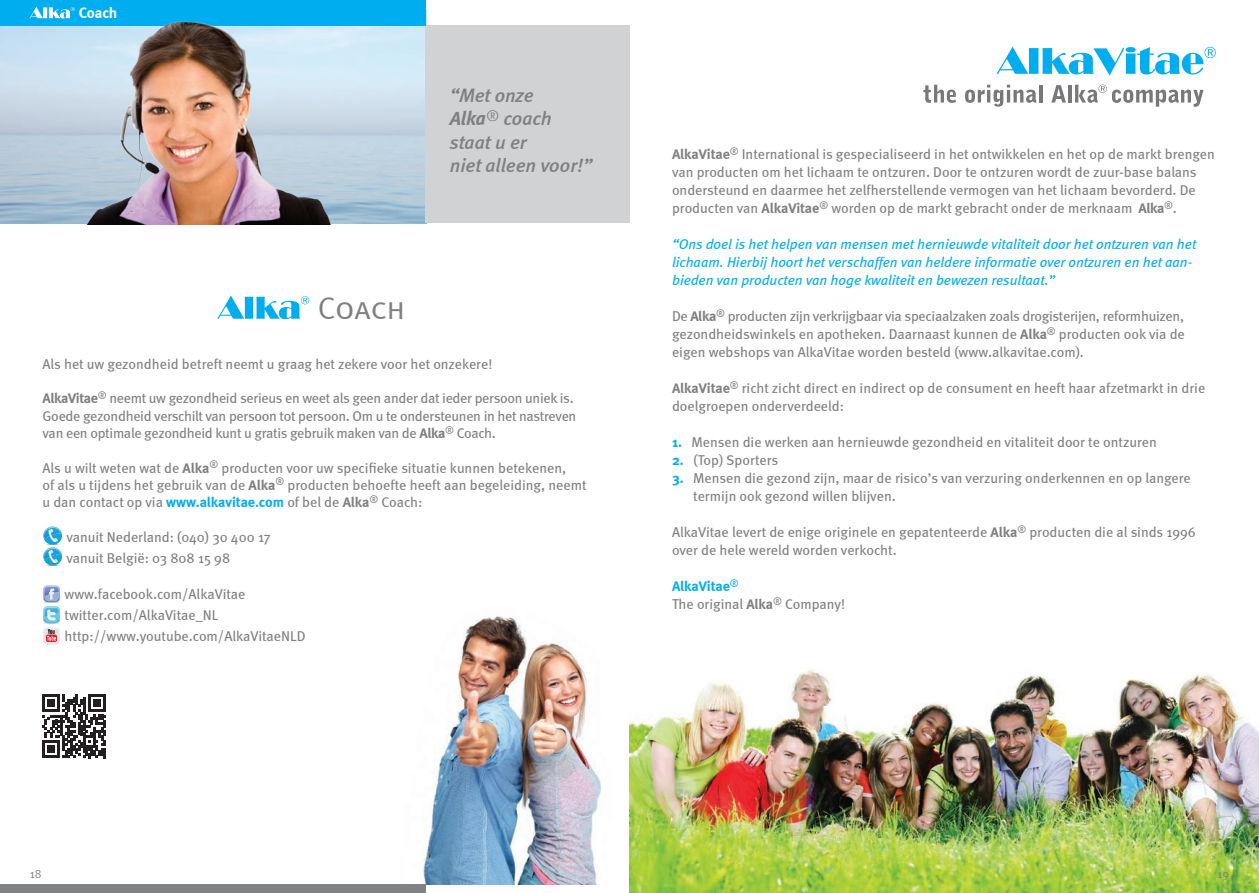
<style>
.page{position:relative;width:1259px;height:893px;background:#fff}
.page>*{position:absolute;margin:0;border:0;box-sizing:border-box;transform-origin:0 0}
.t1{font:31.5px "Meta Normal Caps";letter-spacing:-.005em;color:#808083}
.t2{font:italic 500 19.5px "Meta";color:#808083}
.t3{font:700 15px "Meta";letter-spacing:-.015em;color:#fff}
.t4{font:14.25px/18px "Meta";color:#808083}
.t5{font:14.25px/17.2px "Meta";letter-spacing:-.02em;color:#808083}
.t6{font:italic 14.25px/18px "Meta";color:#00aeef}
.t7{font:700 14.25px "Meta";letter-spacing:-.005em;color:#00aeef}
.t8{font:12px "Meta Normal Caps";color:#808285}
.t9{font:12px "Meta Normal Caps";color:#808083}
.s1{font-weight:700}
.s2{font-weight:700;color:#00aeef}
</style>
<div class="page">
<img style="left:423px;top:616px;width:179px;height:268px">
<img style="left:0;top:10px;width:426px;height:213px">
<div style="left:425px;top:26px;width:204px;height:197px;background:#d1d2d4"></div>
<div style="left:0;top:0;width:425px;height:26px;background:#00aeef"></div>
<div style="left:0;top:884px;width:425px;height:9px;background:#808285"></div>
<svg style="left:43px;top:585px;width:17px;height:60px"></svg>
<img style="left:44px;top:613px;width:15px;height:9px">
<svg style="left:42px;top:694px;width:64px;height:64px"></svg>
<img style="left:72px;top:21px;width:273px;height:203px">
<svg style="left:217px;top:296px;width:92px;height:23px"></svg>
<svg style="left:30px;top:7px;width:45px;height:11px"></svg>
<img style="left:629px;top:670px;width:630px;height:223px">
<svg style="left:997px;top:47px;width:218px;height:29px"></svg>
<svg style="left:923px;top:85px;width:33px;height:18px"></svg>
<svg style="left:965px;top:85px;width:71px;height:22px"></svg>
<hr style="left:1039px;top:85px;width:3px;height:18px;background:#76787b">
<svg style="left:1051px;top:85px;width:15px;height:18px"></svg>
<hr style="left:1068px;top:85px;width:3px;height:18px;background:#76787b">
<svg style="left:1075px;top:85px;width:128px;height:22px"></svg>
<svg style="left:43px;top:527px;width:19px;height:39px"></svg>
<p class="t3" style="left:79px;top:4px;width:40px">Coach</p>
<p class="t2" style="left:450px;top:83px;width:85px">“Met onze</p>
<p class="t2" style="left:450px;top:107px;width:104px"><span class="s1">Alka</span><sup>®</sup> coach</p>
<p class="t2" style="left:450px;top:130px;width:79px">staat u er</p>
<p class="t2" style="left:450px;top:154px;width:144px">niet alleen voor!”</p>
<p class="t1" style="left:317px;top:290px;width:89px">Coach</p>
<p class="t4" style="left:43px;top:355px;width:451px">Als het uw gezondheid betreft neemt u graag het zekere voor het onzekere!</p>
<p class="t5" style="left:43px;top:390px;width:535px"><span class="s1">AlkaVitae</span><sup>®</sup> neemt uw gezondheid serieus en weet als geen ander dat ieder persoon uniek is.<br>Goede gezondheid verschilt van persoon tot persoon. Om u te ondersteunen in het nastreven van een optimale gezondheid kunt u gratis gebruik maken van de <span class="s1">Alka</span><sup>®</sup> Coach.</p>
<p class="t4" style="left:43px;top:459px;width:545px;line-height:17.2px">Als u wilt weten wat de <span class="s1">Alka</span><sup>®</sup> producten voor uw specifieke situatie kunnen betekenen,<br>of als u tijdens het gebruik van de <span class="s1">Alka</span><sup>®</sup> producten behoefte heeft aan begeleiding, neemt u dan contact op via <span class="s2">www.alkavitae.com</span> of bel de <span class="s1">Alka</span><sup>®</sup> Coach:</p>
<p class="t4" style="left:66px;top:527px;width:206px">vanuit Nederland: (040) 30 400 17</p>
<p class="t4" style="left:66px;top:548px;width:165px">vanuit België: 03 808 15 98</p>
<p class="t4" style="left:65px;top:585px;width:182px">www.facebook.com/AlkaVitae</p>
<p class="t4" style="left:65px;top:606px;width:155px">twitter.com/AlkaVitae_NL</p>
<p class="t4" style="left:65px;top:627px;width:242px">http://www.youtube.com/AlkaVitaeNLD</p>
<p class="t4" style="left:672px;top:145px;width:544px"><span class="s1">AlkaVitae</span><sup>®</sup> International is gespecialiseerd in het ontwikkelen en het op de markt brengen van producten om het lichaam te ontzuren. Door te ontzuren wordt de zuur-base balans ondersteund en daarmee het zelfherstellende vermogen van het lichaam bevorderd. De producten van <span class="s1">AlkaVitae</span><sup>®</sup> worden op de markt gebracht onder de merknaam <span class="s1">Alka</span><sup>®</sup>.</p>
<p class="t6" style="left:672px;top:235px;width:526px">“Ons doel is het helpen van mensen met hernieuwde vitaliteit door het ontzuren van het lichaam. Hierbij hoort het verschaffen van heldere informatie over ontzuren en het aan&shy;bieden van producten van hoge kwaliteit en bewezen resultaat.”</p>
<p class="t4" style="left:672px;top:307px;width:514px;text-align:justify">De <span class="s1">Alka</span><sup>®</sup> producten zijn verkrijgbaar via speciaalzaken zoals drogisterijen, reformhuizen, gezondheidswinkels en apotheken. Daarnaast kunnen de <span class="s1">Alka</span><sup>®</sup> producten ook via de eigen webshops van AlkaVitae worden besteld (www.alkavitae.com).</p>
<p class="t4" style="left:672px;top:379px;width:535px"><span class="s1">AlkaVitae</span><sup>®</sup> richt zicht direct en indirect op de consument en heeft haar afzetmarkt in drie doelgroepen onderverdeeld:</p>
<p class="t4" style="left:672px;top:433px;width:486px"><span class="s2">1.</span> Mensen die werken aan hernieuwde gezondheid en vitaliteit door te ontzuren</p>
<p class="t4" style="left:672px;top:451px;width:108px"><span class="s2">2.</span> (Top) Sporters</p>
<p class="t4" style="left:693px;top:469px;width:499px;text-indent:-21px"><span class="s2">3.</span> Mensen die gezond zijn, maar de risico’s van verzuring onderkennen en op langere termijn ook gezond willen blijven.</p>
<p class="t4" style="left:672px;top:523px;width:525px">AlkaVitae levert de enige originele en gepatenteerde <span class="s1">Alka</span><sup>®</sup> producten die al sinds 1996 over de hele wereld worden verkocht.</p>
<p class="t7" style="left:672px;top:578px;width:68px">AlkaVitae<sup>®</sup></p>
<p class="t4" style="left:672px;top:595px;width:175px">The original <span class="s1">Alka</span><sup>®</sup> Company!</p>
<p class="t8" style="left:30px;top:866px;width:13px">18</p>
<p class="t9" style="left:1217px;top:866px;width:13px">19</p>
</div>
